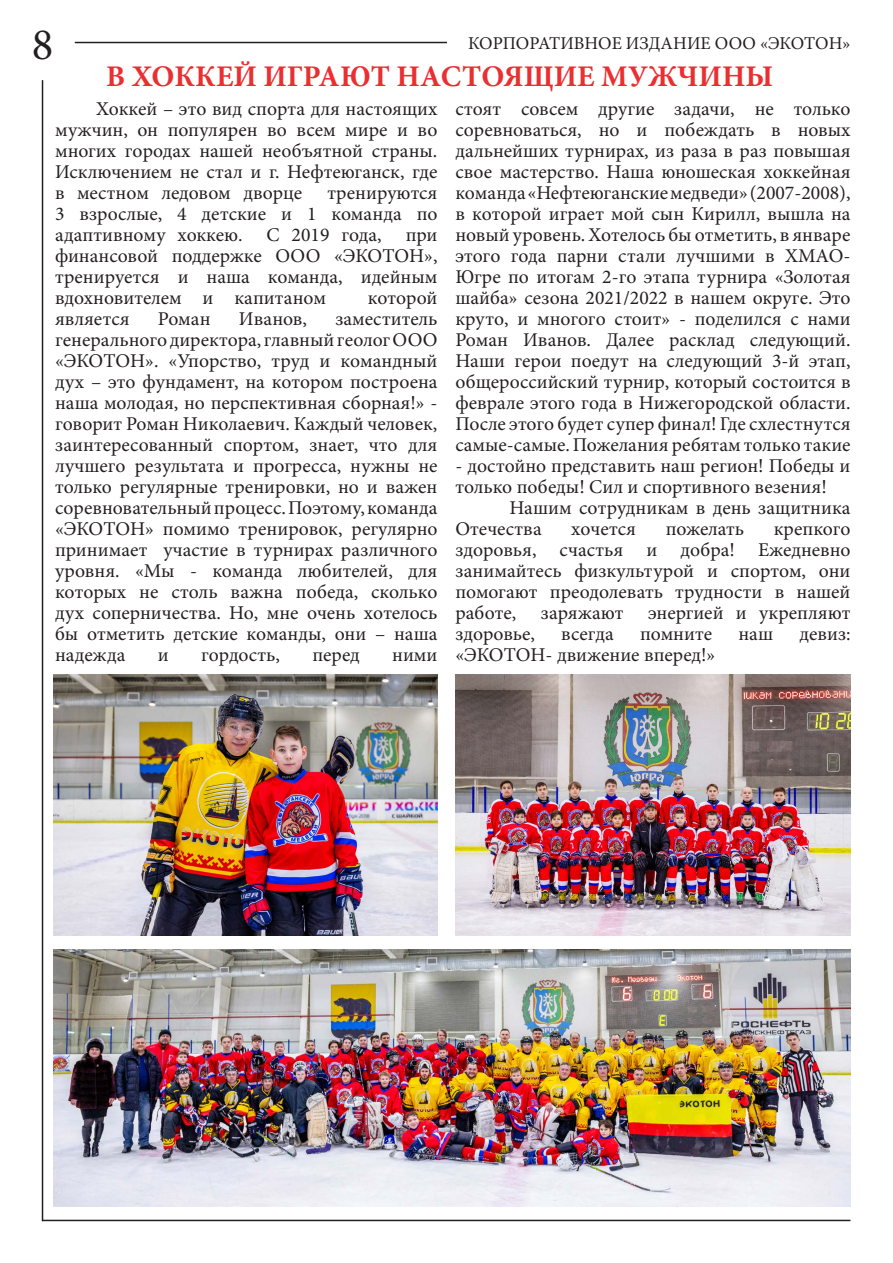
<style>
.page{position:relative;width:893px;height:1263px;background:#fff}
.page>*{position:absolute;margin:0;border:0;box-sizing:border-box;transform-origin:0 0}
.t1{font:45px "Minion Pro";color:#231f20}
.t2{font:700 30px "Minion Pro";color:#ea2e31}
.t3{font:19.5px/21px "Minion Pro";color:#231f20;text-align:justify}
.t4{font:18px "Minion Pro";color:#231f20}
</style>
<div class="page">
<hr style="left:75px;top:42px;width:372px;height:1px;background:#231f20">
<hr style="left:42px;top:80px;width:1px;height:1141px;background:#231f20">
<hr style="left:42px;top:1220px;width:808px;height:1px;background:#231f20">
<img style="left:53px;top:949px;width:797px;height:258px">
<img style="left:53px;top:675px;width:384px;height:261px">
<img style="left:455px;top:675px;width:395px;height:261px">
<p class="t1" style="left:32px;top:14px;width:23px">8</p>
<p class="t4" style="left:468px;top:31px;width:384px">КОРПОРАТИВНОЕ ИЗДАНИЕ ООО «ЭКОТОН»</p>
<p class="t2" style="left:106px;top:55px;width:669px">В ХОККЕЙ ИГРАЮТ НАСТОЯЩИЕ МУЖЧИНЫ</p>
<p class="t3" style="left:455px;top:98px;width:397px">стоят совсем другие задачи, не только соревноваться, но и побеждать в новых дальнейших турнирах, из раза в раз повышая свое мастерство. Наша юношеская хоккейная команда «Нефтеюганские медведи» (2007-2008), в которой играет мой сын Кирилл, вышла на новый уровень. Хотелось бы отметить, в январе этого года парни стали лучшими в ХМАО-Югре по итогам 2-го этапа турнира «Золотая шайба» сезона 2021/2022 в нашем округе. Это круто, и многого стоит» - поделился с нами Роман Иванов. Далее расклад следующий.<br>Наши герои поедут на следующий 3-й этап, общероссийский турнир, который состоится в феврале этого года в Нижегородской области.<br>После этого будет супер финал! Где схлестнутся самые-самые. Пожелания ребятам только такие</p>
<p class="t3" style="left:455px;top:455px;width:397px">- достойно представить наш регион! Победы и только победы! Сил и спортивного везения!</p>
<p class="t3" style="left:455px;top:497px;width:397px;text-indent:54px">Нашим сотрудникам в день защитника<br>Отечества</p>
<p class="t3" style="left:55px;top:98px;width:384px;text-indent:41px">Хоккей – это вид спорта для настоящих мужчин, он популярен во всем мире и во многих городах нашей необъятной страны.<br>Исключением не стал и г. Нефтеюганск, где в местном ледовом дворце</p>
<p class="t3" style="left:55px;top:182px;width:384px;text-indent:272px">тренируются 3 взрослые, 4 детские и 1 команда по адаптивному хоккею. С 2019 года, при финансовой поддержке ООО «ЭКОТОН», тренируется и наша команда, идейным вдохновителем и капитаном</p>
<p class="t3" style="left:368px;top:287px;width:71px">которой</p>
<p class="t3" style="left:55px;top:308px;width:76px">является</p>
<p class="t3" style="left:158px;top:308px;width:54px">Роман</p>
<p class="t3" style="left:239px;top:308px;width:70px">Иванов,</p>
<p class="t3" style="left:55px;top:308px;width:384px;text-indent:280px">заместитель генерального директора, главный геолог ООО «ЭКОТОН». «Упорство, труд и командный дух – это фундамент, на котором построена наша молодая, но перспективная сборная!» - говорит Роман Николаевич. Каждый человек, заинтересованный спортом, знает, что для лучшего результата и прогресса, нужны не только регулярные тренировки, но и важен соревновательный процесс. Поэтому, команда «ЭКОТОН» помимо тренировок, регулярно принимает участие в турнирах различного уровня. «Мы - команда любителей, для которых не столь важна победа, сколько дух соперничества. Но, мне очень хотелось бы отметить детские команды, они – наша надежда</p>
<p class="t3" style="left:455px;top:518px;width:397px;text-indent:318px">крепкого здоровья, счастья и добра! Ежедневно занимайтесь физкультурой и спортом, они помогают преодолевать трудности в нашей работе,</p>
<p class="t3" style="left:571px;top:518px;width:66px">хочется</p>
<p class="t3" style="left:666px;top:518px;width:80px">пожелать</p>
<p class="t3" style="left:541px;top:602px;width:84px">заряжают</p>
<p class="t3" style="left:648px;top:602px;width:204px">энергией и укрепляют</p>
<p class="t3" style="left:455px;top:623px;width:81px">здоровье,</p>
<p class="t3" style="left:561px;top:623px;width:54px">всегда</p>
<p class="t3" style="left:640px;top:623px;width:74px">помните</p>
<p class="t3" style="left:738px;top:623px;width:36px">наш</p>
<p class="t3" style="left:800px;top:623px;width:52px">девиз:</p>
<p class="t3" style="left:455px;top:644px;width:261px">«ЭКОТОН- движение вперед!»</p>
<p class="t3" style="left:158px;top:644px;width:12px">и</p>
<p class="t3" style="left:201px;top:644px;width:80px">гордость,</p>
<p class="t3" style="left:312px;top:644px;width:49px">перед</p>
<p class="t3" style="left:392px;top:644px;width:47px">ними</p>
</div>
